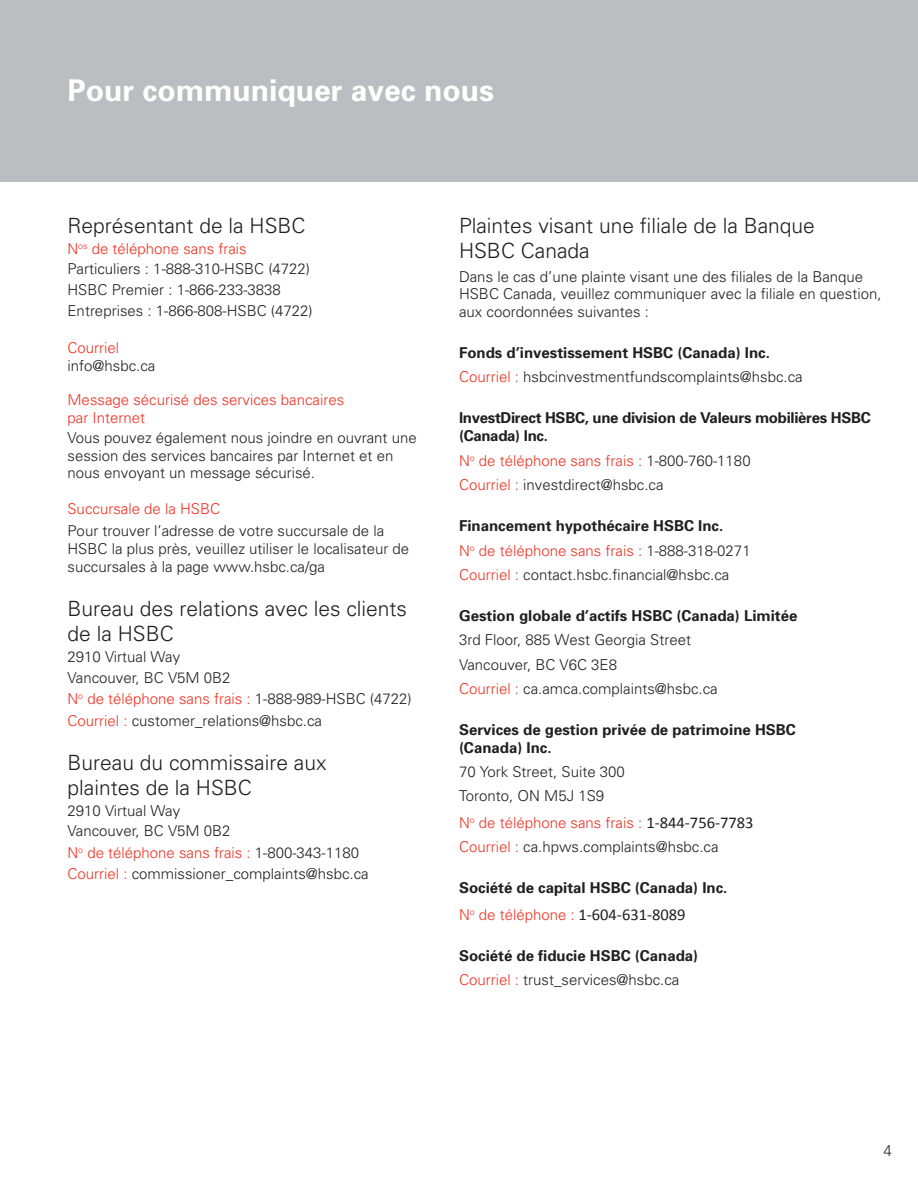
<style>
.page{position:relative;width:918px;height:1188px;background:#fff}
.page>*{position:absolute;margin:0;border:0;box-sizing:border-box;transform-origin:0 0}
.Pa3{font:700 30px "Univers";color:#fff}
.No_Spacing{font:300 21px/25.2px "Univers";color:#231f20}
.Pa10{font:300 21px/25.2px "Univers";color:#231f20}
.No_Spacing-2{font:16.5px "Calibri";color:#231f20}
.Pa4{font:300 15px/17.2px "Univers";color:#231f20}
.Pa3-2{font:300 15px/17.2px "Univers";color:#231f20}
.No_Spacing-3{font:300 15px/18px "Univers";color:#ef3122}
.Pa11{font:700 15px/18px "Univers";color:#231f20}
.No_Spacing-4{font:300 15px/18px "Univers";color:#231f20}
.Pa11-2{font:700 15px/18px "Univers";letter-spacing:-.02em;color:#231f20}
.Pa11-3{font:300 15px "Univers";color:#ef3122}
.Pa4-2{font:300 15px "Univers";color:#ef3122}
.Pa12{font:300 15px "Univers";color:#231f20}
.t1{font:300 15px "Univers Nextfor HSBC";color:#231f20}
.s1{color:#ef3122}
.s2{color:#231f20}
.s3{font-family:"Calibri";font-weight:400;font-size:16.5px;color:#231f20}
.s4{font-family:"Univers";font-weight:300;font-size:15px;color:#ef3122}
</style>
<div class="page">
<div style="left:0;top:0;width:918px;height:181px;background:#bcbdc0"></div>
<p class="Pa3" style="left:68px;top:71px;width:428px">Pour communiquer avec nous</p>
<p class="No_Spacing" style="left:68px;top:212px;width:240px">Représentant de la HSBC</p>
<p class="No_Spacing-3" style="left:68px;top:239px;width:181px">N<sup>os</sup> de téléphone sans frais</p>
<p class="Pa3-2" style="left:68px;top:260px;width:244px">Particuliers : 1-888-310-HSBC (4722)</p>
<p class="Pa3-2" style="left:68px;top:281px;width:215px">HSBC Premier : 1-866-233-3838</p>
<p class="Pa3-2" style="left:68px;top:302px;width:247px">Entreprises : 1-866-808-HSBC (4722)</p>
<p class="No_Spacing-4" style="left:68px;top:338px;width:89px"><span class="s1">Courriel </span>info@hsbc.ca</p>
<p class="No_Spacing-3" style="left:68px;top:390px;width:278px">Message sécurisé des services bancaires par Internet</p>
<p class="Pa3-2" style="left:68px;top:429px;width:351px">Vous pouvez également nous joindre en ouvrant une session des services bancaires par Internet et en nous envoyant un message sécurisé.</p>
<p class="Pa4-2" style="left:68px;top:500px;width:154px">Succursale de la HSBC</p>
<p class="No_Spacing-4" style="left:68px;top:521px;width:343px">Pour trouver l’adresse de votre succursale de la<br>HSBC la plus près, veuillez utiliser le localisateur de succursales à la page www.hsbc.ca/ga</p>
<p class="No_Spacing" style="left:68px;top:595px;width:341px">Bureau des relations avec les clients de la HSBC</p>
<p class="Pa3-2" style="left:68px;top:647px;width:114px">2910 Virtual Way</p>
<p class="Pa3-2" style="left:68px;top:668px;width:165px">Vancouver, BC V5M 0B2</p>
<p class="No_Spacing-3" style="left:68px;top:689px;width:346px">N<sup>o</sup> de téléphone sans frais : <span class="s2">1-888-989-HSBC (4722)</span></p>
<p class="No_Spacing-4" style="left:68px;top:711px;width:256px"><span class="s1">Courriel :</span> customer_relations@hsbc.ca</p>
<p class="No_Spacing" style="left:68px;top:749px;width:261px">Bureau du commissaire aux plaintes de la HSBC</p>
<p class="Pa3-2" style="left:68px;top:801px;width:114px">2910 Virtual Way</p>
<p class="Pa3-2" style="left:68px;top:822px;width:165px">Vancouver, BC V5M 0B2</p>
<p class="No_Spacing-3" style="left:68px;top:843px;width:293px">N<sup>o</sup> de téléphone sans frais : <span class="s2">1-800-343-1180</span></p>
<p class="No_Spacing-4" style="left:68px;top:865px;width:303px"><span class="s1">Courriel :</span> commissioner_complaints@hsbc.ca</p>
<p class="Pa10" style="left:459px;top:212px;width:357px">Plaintes visant une filiale de la Banque<br>HSBC Canada</p>
<p class="Pa4" style="left:459px;top:268px;width:424px">Dans le cas d’une plainte visant une des filiales de la Banque<br>HSBC Canada, veuillez communiquer avec la filiale en question, aux coordonnées suivantes :</p>
<p class="Pa11" style="left:459px;top:343px;width:312px">Fonds d’investissement HSBC (Canada) Inc.</p>
<p class="Pa4" style="left:459px;top:368px;width:345px"><span class="s1">Courriel :</span> hsbcinvestmentfundscomplaints@hsbc.ca</p>
<p class="Pa11-2" style="left:459px;top:408px;width:413px">InvestDirect HSBC, une division de Valeurs mobilières HSBC (Canada) Inc.</p>
<p class="Pa11-3" style="left:459px;top:452px;width:293px">N<sup>o</sup> de téléphone sans frais : <span class="s2">1-800-760-1180</span></p>
<p class="Pa4" style="left:459px;top:476px;width:206px"><span class="s1">Courriel :</span> investdirect@hsbc.ca</p>
<p class="Pa11" style="left:459px;top:516px;width:266px">Financement hypothécaire HSBC Inc.</p>
<p class="No_Spacing-3" style="left:459px;top:541px;width:293px">N<sup>o</sup> de téléphone sans frais : <span class="s2">1-888-318-0271</span></p>
<p class="Pa4" style="left:459px;top:566px;width:272px"><span class="s1">Courriel :</span> contact.hsbc.financial@hsbc.ca</p>
<p class="Pa11" style="left:459px;top:606px;width:340px">Gestion globale d’actifs HSBC (Canada) Limitée</p>
<p class="Pa4" style="left:459px;top:631px;width:234px">3rd Floor, 885 West Georgia Street</p>
<p class="Pa12" style="left:459px;top:656px;width:160px">Vancouver, BC V6C 3E8</p>
<p class="Pa4" style="left:459px;top:680px;width:260px"><span class="s1">Courriel :</span> ca.amca.complaints@hsbc.ca</p>
<p class="Pa11" style="left:459px;top:720px;width:338px">Services de gestion privée de patrimoine HSBC (Canada) Inc.</p>
<p class="Pa4" style="left:459px;top:763px;width:167px">70 York Street, Suite 300</p>
<p class="Pa4" style="left:459px;top:787px;width:147px">Toronto, ON M5J 1S9</p>
<p class="No_Spacing-3" style="left:459px;top:813px;width:296px">N<sup>o</sup> de téléphone sans frais : <span class="s3">1-844-756-7783</span></p>
<p class="Pa4" style="left:459px;top:837px;width:261px"><span class="s1">Courriel :</span> ca.hpws.complaints@hsbc.ca</p>
<p class="Pa11" style="left:459px;top:878px;width:270px">Société de capital HSBC (Canada) Inc.</p>
<p class="No_Spacing-2" style="left:459px;top:904px;width:228px"><span class="s4">N</span><sup>o</sup> <span class="s4">de téléphone :</span> 1-604-631-8089</p>
<p class="Pa11" style="left:459px;top:946px;width:241px">Société de fiducie HSBC (Canada)</p>
<p class="Pa4" style="left:459px;top:970px;width:222px"><span class="s1">Courriel :</span> trust_services@hsbc.ca</p>
<p class="t1" style="left:883px;top:1140px;width:10px">4</p>
</div>
